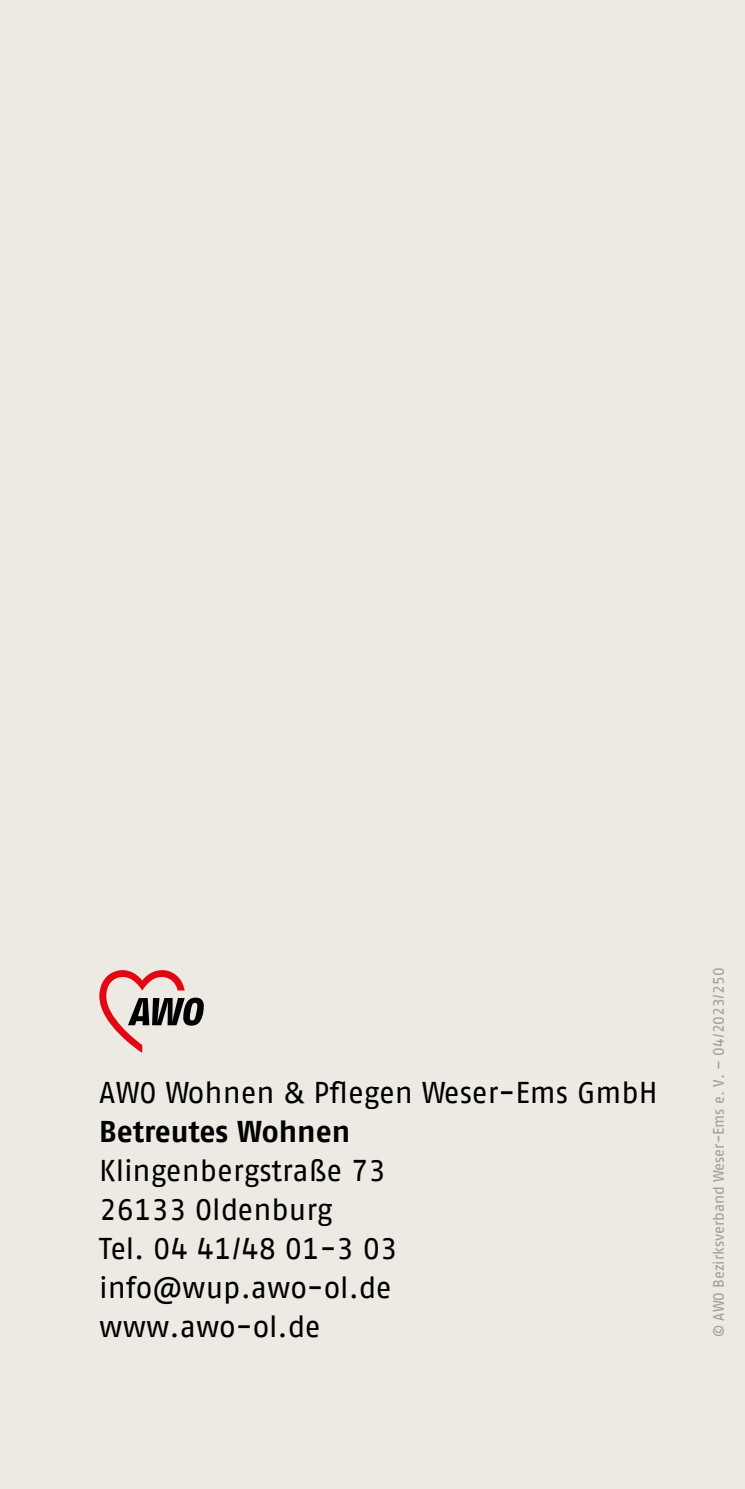
<style>
.page{position:relative;width:745px;height:1489px;background:#fff}
.page>*{position:absolute;margin:0;border:0;box-sizing:border-box;transform-origin:0 0}
.t1{font:30px/39px "AWO Fago Office";color:#000}
.t2{font:700 30px "AWO Fago Office";letter-spacing:-.005em;color:#000}
.t3{font:15px "AWO Fago Office";color:#9d9d9c}
</style>
<div class="page">
<div style="left:0;top:0;width:744px;height:1488px;background:#eceae2"></div>
<svg style="left:99px;top:970px;width:105px;height:82px"></svg>
<p class="t1" style="left:99px;top:1072px;width:559px">AWO Wohnen &amp; Pflegen Weser-Ems GmbH</p>
<p class="t2" style="left:99px;top:1113px;width:252px">Betreutes Wohnen</p>
<p class="t1" style="left:99px;top:1150px;width:299px">Klingenbergstraße 73<br>26133 Oldenburg<br>Tel. 04 41/48 01-3 03 info@wup.awo-ol.de www.awo-ol.de</p>
<p class="t3" style="left:709px;top:1337px;width:371px;rotate:-90deg">© AWO Bezirksverband Weser-Ems e. V. – 04/2023/250</p>
</div>
